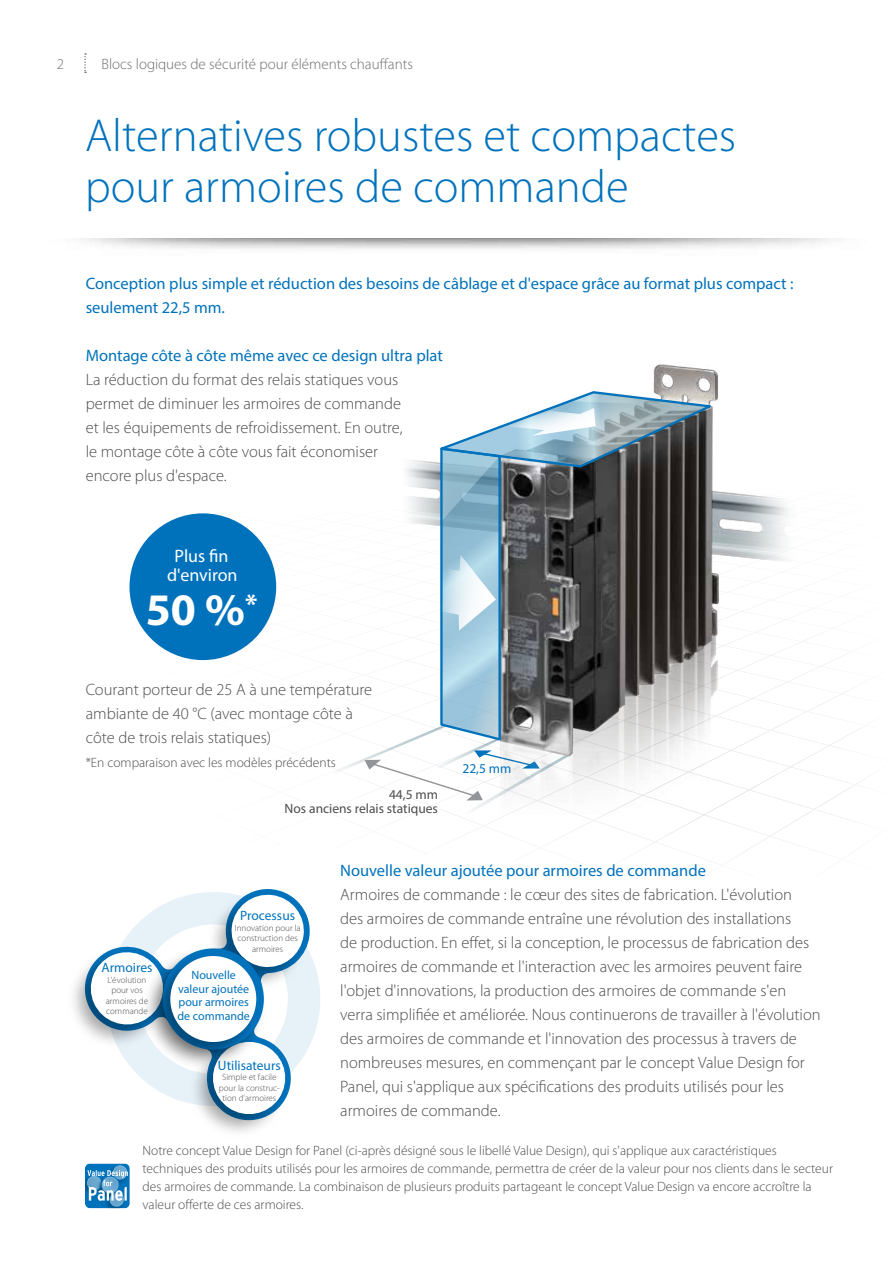
<style>
.page{position:relative;width:893px;height:1263px;background:#fff}
.page>*{position:absolute;margin:0;border:0;box-sizing:border-box;transform-origin:0 0}
.t1{font:300 46.5px/51px "Myriad Pro";color:#0072bc}
.t2{font:700 45.3px "Myriad Pro";color:#fff}
.t3{font:18px/19.5px "Myriad Pro";color:#fff;text-align:center}
.t4{font:300 16.5px/24px "Myriad Pro";color:#4d4d4f}
.t5{font:16.5px/24px "Myriad Pro";color:#0072bc}
.t6{font:300 15px "Myriad Pro";color:#6d6e71}
.t7{font:300 13.5px/18px "Myriad Pro";color:#4d4d4f}
.t8{font:13.5px "Myriad Pro";color:#0072bc}
.t9{font:13.5px/13.5px "Myriad Pro";color:#4d4d4f;text-align:right}
.t10{font:12px/13.5px "Myriad Pro";color:#0072bc;text-align:center}
.t11{font:300 9px/10.5px "Myriad Pro";color:#4d4d4f;text-align:center}
</style>
<div class="page">
<svg style="left:84px;top:53px;width:2px;height:20px"></svg>
<img style="left:653px;top:364px;width:66px;height:25px">
<svg style="left:139px;top:389px;width:727px;height:471px"></svg>
<div style="left:85px;top:1163px;width:45px;height:45px;background:#0072bc;border-radius:5px"></div>
<img style="left:105px;top:1163px;width:25px;height:26px">
<img style="left:128px;top:1164px;width:1px;height:21px">
<svg style="left:85px;top:1164px;width:43px;height:44px"></svg>
<div style="left:129px;top:513px;width:147px;height:147px;background:#0072bc;border-radius:50%"></div>
<svg style="left:79px;top:889px;width:233px;height:237px"></svg>
<p class="t6" style="left:57px;top:56px;width:9px">2</p>
<p class="t6" style="left:102px;top:56px;width:313px">Blocs logiques de sécurité pour éléments chauffants</p>
<h1 class="t1" style="left:85px;top:111px;width:653px">Alternatives robustes et compactes pour armoires de commande</h1>
<p class="t5" style="left:86px;top:271px;width:709px">Conception plus simple et réduction des besoins de câblage et d'espace grâce au format plus compact : seulement 22,5 mm.</p>
<p class="t5" style="left:86px;top:343px;width:359px">Montage côte à côte même avec ce design ultra plat</p>
<p class="t4" style="left:86px;top:368px;width:318px">La réduction du format des relais statiques vous permet de diminuer les armoires de commande et les équipements de refroidissement. En outre, le montage côte à côte vous fait économiser encore plus d'espace.</p>
<p class="t3" style="left:167px;top:546px;width:72px">Plus fin d'environ</p>
<h2 class="t2" style="left:146px;top:580px;width:113px">50 %<sup>*</sup></h2>
<p class="t4" style="left:86px;top:678px;width:288px">Courant porteur de 25 A à une température ambiante de 40 °C (avec montage côte à côte de trois relais statiques)</p>
<p class="t7" style="left:86px;top:754px;width:252px">*En comparaison avec les modèles précédents</p>
<p class="t9" style="left:285px;top:788px;width:155px">44,5 mm<br>Nos anciens relais statiques</p>
<p class="t8" style="left:462px;top:761px;width:50px">22,5 mm</p>
<p class="t8" style="left:102px;top:959px;width:52px">Armoires</p>
<p class="t11" style="left:106px;top:975px;width:44px">L'évolution pour vos armoires de commande</p>
<p class="t8" style="left:240px;top:907px;width:56px">Processus</p>
<p class="t11" style="left:235px;top:922px;width:67px">Innovation pour la construction des armoires</p>
<p class="t10" style="left:177px;top:968px;width:74px">Nouvelle valeur ajoutée pour armoires de commande</p>
<p class="t8" style="left:218px;top:1057px;width:64px">Utilisateurs</p>
<p class="t11" style="left:219px;top:1072px;width:63px">Simple et facile pour la construc&shy;tion d'armoires</p>
<p class="t5" style="left:340px;top:858px;width:367px">Nouvelle valeur ajoutée pour armoires de commande</p>
<p class="t4" style="left:340px;top:883px;width:482px">Armoires de commande : le cœur des sites de fabrication. L'évolution<br>des armoires de commande entraîne une révolution des installations<br>de production. En effet, si la conception, le processus de fabrication des armoires de commande et l'interaction avec les armoires peuvent faire l'objet d'innovations, la production des armoires de commande s'en verra simplifiée et améliorée. Nous continuerons de travailler à l'évolution des armoires de commande et l'innovation des processus à travers de nombreuses mesures, en commençant par le concept Value Design for Panel, qui s'applique aux spécifications des produits utilisés pour les armoires de commande.</p>
<p class="t7" style="left:143px;top:1142px;width:692px">Notre concept Value Design for Panel (ci-après désigné sous le libellé Value Design), qui s'applique aux caractéristiques techniques des produits utilisés pour les armoires de commande, permettra de créer de la valeur pour nos clients dans le secteur des armoires de commande. La combinaison de plusieurs produits partageant le concept Value Design va encore accroître la valeur offerte de ces armoires.</p>
</div>
